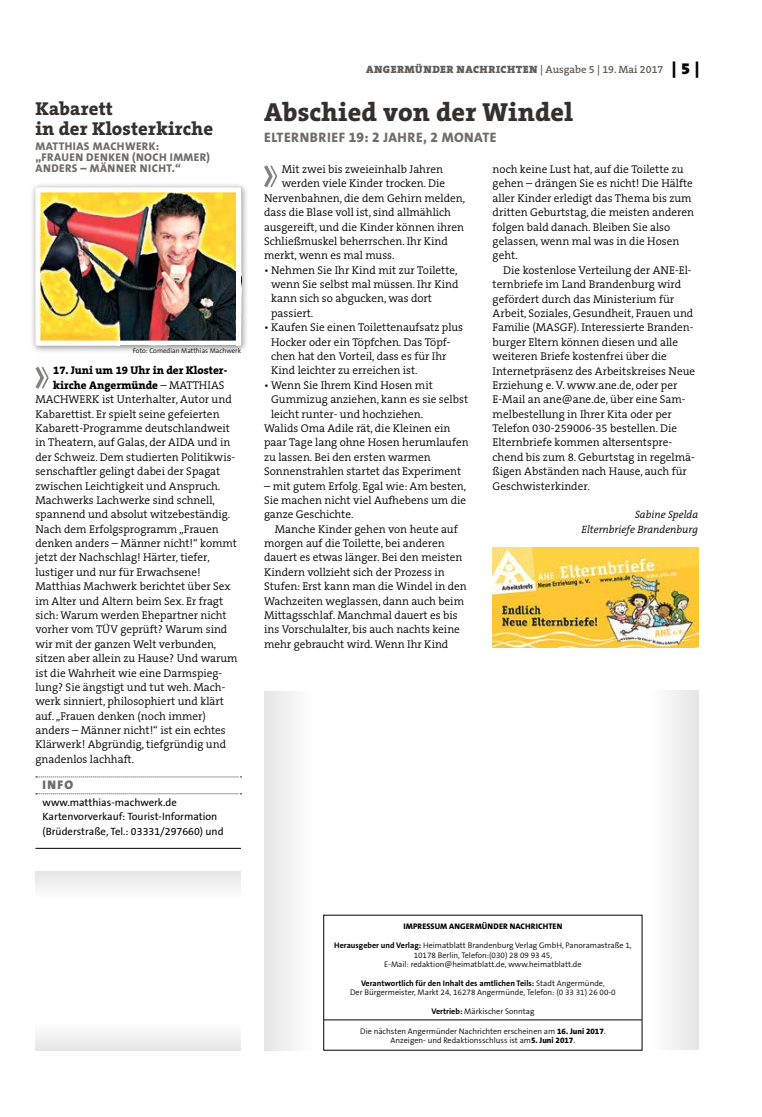
<style>
.page{position:relative;width:762px;height:1117px;background:#fff}
.page>*{position:absolute;margin:0;border:0;box-sizing:border-box;transform-origin:0 0}
.t1{font:800 26.25px "The Serif B W8";letter-spacing:.01em;color:#36302d}
.t2{font:800 18.75px/20px "The Serif B W8";letter-spacing:.01em;color:#36302d}
.t3{font:800 13.75px "The Sans B W8";letter-spacing:.035em;color:#716c69}
.t4{font:900 12.5px "The Sans B W9";color:#716c69}
.t5{font:300 11.25px/14.4px "The Serif B W4";color:#000}
.t6{font:800 11.25px/11.2px "The Sans B W8";letter-spacing:.035em;color:#716c69}
.t7{font:800 11.25px/14.4px "The Serif B W8";color:#000}
.t8{font:10.62px/14.4px "The Sans B W5 Plain";color:#000}
.t9{font:900 10.62px "The Serif B W9";letter-spacing:.045em;color:#615c58}
.t10{font:italic 300 10.62px/14.4px "The Serif B W4";color:#000;text-align:right}
.t11{font:300 8.12px/9.4px "The Sans B W4";color:#000;text-align:center}
.t12{font:700 8.12px "The Sans B W7";color:#000}
.t13{font:800 8.12px "The Sans B W8";letter-spacing:.015em;color:#000}
.t14{font:300 6.88px "The Sans B W4";color:#000}
.s1{font-family:"The Serif B W4";font-weight:300}
.s2{font-family:"The Serif B W6";font-weight:600}
.s3{font-size:16.25px;color:#000}
.s4{font-family:"The Sans B W7";font-weight:700}
.s5{font-family:"The Sans B W4";font-weight:300}
.s6{font-family:"The Sans B W8";font-weight:800}
</style>
<div class="page">
<svg style="left:36px;top:776px;width:205px;height:1px"></svg>
<svg style="left:36px;top:793px;width:205px;height:1px"></svg>
<hr style="left:35px;top:847px;width:206px;height:1px;background:#000">
<div style="left:30px;top:181px;width:219px;height:172px;background:#000;opacity:.45"></div>
<img style="left:41px;top:193px;width:194px;height:146px">
<div style="left:35px;top:187px;width:206px;height:158px;border:5px solid #fff"></div>
<svg style="left:35px;top:366px;width:14px;height:23px"></svg>
<svg style="left:264px;top:165px;width:14px;height:23px"></svg>
<img style="left:493px;top:547px;width:205px;height:100px">
<div style="left:264px;top:690px;width:49px;height:359px;background:#f2f2f2"></div>
<div style="left:650px;top:690px;width:48px;height:359px;background:#f3f3f3"></div>
<hr style="left:324px;top:1019px;width:318px;height:1px;background:#000">
<div style="left:35px;top:870px;width:206px;height:29px;background:#f1f1f1"></div>
<div style="left:35px;top:1021px;width:206px;height:29px;background:#f3f3f3"></div>
<h2 class="t2" style="left:35px;top:98px;width:179px">Kabarett<br>in der Klosterkirche</h2>
<p class="t6" style="left:35px;top:140px;width:176px">MATTHIAS MACHWERK:<br>„FRAUEN DENKEN (NOCH IMMER)<br>ANDERS – MÄNNER NICHT.“</p>
<p class="t14" style="left:133px;top:346px;width:110px">Foto: Comedian Matthias Machwerk</p>
<p class="t7" style="left:53px;top:363px;width:176px">17. Juni um 19 Uhr in der Kloster&shy;kirche Angermünde <span class="s1">– MATTHIAS</span></p>
<p class="t5" style="left:35px;top:392px;width:204px">MACHWERK ist Unterhalter, Autor und Kabarettist. Er spielt seine gefeierten Kabarett-Programme deutschlandweit in Theatern, auf Galas, der AIDA und in der Schweiz. Dem studierten Politikwis&shy;senschaftler gelingt dabei der Spagat zwischen Leichtigkeit und Anspruch.<br>Machwerks Lachwerke sind schnell, spannend und absolut witzebeständig.<br>Nach dem Erfolgsprogramm „Frauen denken anders – Männer nicht!“ kommt jetzt der Nachschlag! Härter, tiefer, lustiger und nur für Erwachsene!<br>Matthias Machwerk berichtet über Sex im Alter und Altern beim Sex. Er fragt sich: Warum werden Ehepartner nicht vorher vom TÜV geprüft? Warum sind wir mit der ganzen Welt verbunden, sitzen aber allein zu Hause? Und warum ist die Wahrheit wie eine Darmspieg&shy;lung? Sie ängstigt und tut weh. Mach&shy;werk sinniert, philosophiert und klärt auf. „Frauen denken (noch immer) anders – Männer nicht!“ ist ein echtes Klärwerk! Abgründig, tiefgründig und gnadenlos lachhaft.</p>
<p class="t4" style="left:43px;top:776px;width:32px">INFO</p>
<p class="t8" style="left:43px;top:795px;width:183px">www.matthias-machwerk.de<br>Kartenvorverkauf: Tourist-Information (Brüderstraße, Tel.: 03331/297660) und</p>
<p class="t9" style="left:366px;top:63px;width:335px">ANGERMÜNDER NACHRICHTEN <span class="s2">| Ausgabe 5 | 19. Mai 2017</span> <span class="s3">| 5 |</span></p>
<h1 class="t1" style="left:264px;top:94px;width:310px">Abschied von der Windel</h1>
<p class="t3" style="left:264px;top:128px;width:234px">ELTERNBRIEF 19: 2 JAHRE, 2 MONATE</p>
<p class="t5" style="left:282px;top:162px;width:163px">Mit zwei bis zweieinhalb Jahren</p>
<p class="t5" style="left:282px;top:176px;width:165px">werden viele Kinder trocken. Die</p>
<p class="t5" style="left:264px;top:191px;width:203px">Nervenbahnen, die dem Gehirn melden,</p>
<p class="t5" style="left:264px;top:205px;width:189px">dass die Blase voll ist, sind allmählich</p>
<p class="t5" style="left:264px;top:219px;width:202px">ausgereift, und die Kinder können ihren</p>
<p class="t5" style="left:264px;top:234px;width:185px">Schließmuskel beherrschen. Ihr Kind</p>
<p class="t5" style="left:264px;top:248px;width:132px">merkt, wenn es mal muss.</p>
<p class="t5" style="left:271px;top:263px;width:189px;text-indent:-7px">• Nehmen Sie Ihr Kind mit zur Toilette, wenn Sie selbst mal müssen. Ihr Kind kann sich so abgucken, was dort passiert.</p>
<p class="t5" style="left:271px;top:320px;width:193px;text-indent:-7px">• Kaufen Sie einen Toilettenaufsatz plus Hocker oder ein Töpfchen. Das Töpf&shy;chen hat den Vorteil, dass es für Ihr Kind leichter zu erreichen ist.</p>
<p class="t5" style="left:264px;top:378px;width:170px">• Wenn Sie Ihrem Kind Hosen mit</p>
<p class="t5" style="left:271px;top:392px;width:199px">Gummizug anziehen, kann es sie selbst</p>
<p class="t5" style="left:271px;top:406px;width:154px">leicht runter- und hochziehen.</p>
<p class="t5" style="left:264px;top:421px;width:188px">Walids Oma Adile rät, die Kleinen ein</p>
<p class="t5" style="left:264px;top:435px;width:206px">paar Tage lang ohne Hosen herumlaufen</p>
<p class="t5" style="left:264px;top:449px;width:168px">zu lassen. Bei den ersten warmen</p>
<p class="t5" style="left:264px;top:464px;width:199px">Sonnenstrahlen startet das Experiment</p>
<p class="t5" style="left:264px;top:478px;width:204px;text-align:justify">– mit gutem Erfolg. Egal wie: Am besten, Sie machen nicht viel Aufhebens um die ganze Geschichte.</p>
<p class="t5" style="left:264px;top:521px;width:204px;text-indent:11px">Manche Kinder gehen von heute auf morgen auf die Toilette, bei anderen dauert es etwas länger. Bei den meisten Kindern vollzieht sich der Prozess in Stufen: Erst kann man die Windel in den Wachzeiten weglassen, dann auch beim Mittagsschlaf. Manchmal dauert es bis ins Vorschulalter, bis auch nachts keine mehr gebraucht wird. Wenn Ihr Kind</p>
<p class="t5" style="left:493px;top:162px;width:203px">noch keine Lust hat, auf die Toilette zu gehen – drängen Sie es nicht! Die Hälfte aller Kinder erledigt das Thema bis zum dritten Geburtstag, die meisten anderen folgen bald danach. Bleiben Sie also gelassen, wenn mal was in die Hosen geht.</p>
<p class="t5" style="left:493px;top:263px;width:204px;text-indent:11px">Die kostenlose Verteilung der ANE-El&shy;ternbriefe im Land Brandenburg wird gefördert durch das Ministerium für Arbeit, Soziales, Gesundheit, Frauen und Familie (MASGF). Interessierte Branden&shy;burger Eltern können diesen und alle weiteren Briefe kostenfrei über die Internetpräsenz des Arbeitskreises Neue Erziehung e. V. www.ane.de, oder per E-Mail an ane@ane.de, über eine Sam&shy;melbestellung in Ihrer Kita oder per Telefon 030-259006-35 bestellen. Die Elternbriefe kommen altersentspre&shy;chend bis zum 8. Geburtstag in regelmä&shy;ßigen Abständen nach Hause, auch für Geschwisterkinder.</p>
<p class="t10" style="left:581px;top:507px;width:118px">Sabine Spelda<br>Elternbriefe Brandenburg</p>
<p class="t13" style="left:403px;top:921px;width:160px">IMPRESSUM ANGERMÜNDER NACHRICHTEN</p>
<p class="t11" style="left:334px;top:940px;width:299px"><span class="s4">Herausgeber und Verlag:</span> Heimatblatt Brandenburg Verlag GmbH, Panoramastraße 1,<br>10178 Berlin, Telefon:(030) 28 09 93 45,<br>E-Mail: redaktion@heimatblatt.de, www.heimatblatt.de</p>
<p class="t12" style="left:361px;top:977px;width:245px">Verantwortlich für den Inhalt des amtlichen Teils: <span class="s5">Stadt Angermünde,</span></p>
<p class="t11" style="left:350px;top:987px;width:267px">Der Bürgermeister, Markt 24, 16278 Angermünde, Telefon: (0 33 31) 26 00-0</p>
<p class="t11" style="left:431px;top:1006px;width:105px"><span class="s4">Vertrieb:</span> Märkischer Sonntag</p>
<p class="t11" style="left:360px;top:1026px;width:247px">Die nächsten Angermünder Nachrichten erscheinen am <span class="s6">16. Juni 2017</span>.<br>Anzeigen- und Redaktionsschluss ist am<span class="s6">5. Juni 2017</span>.</p>
</div>
